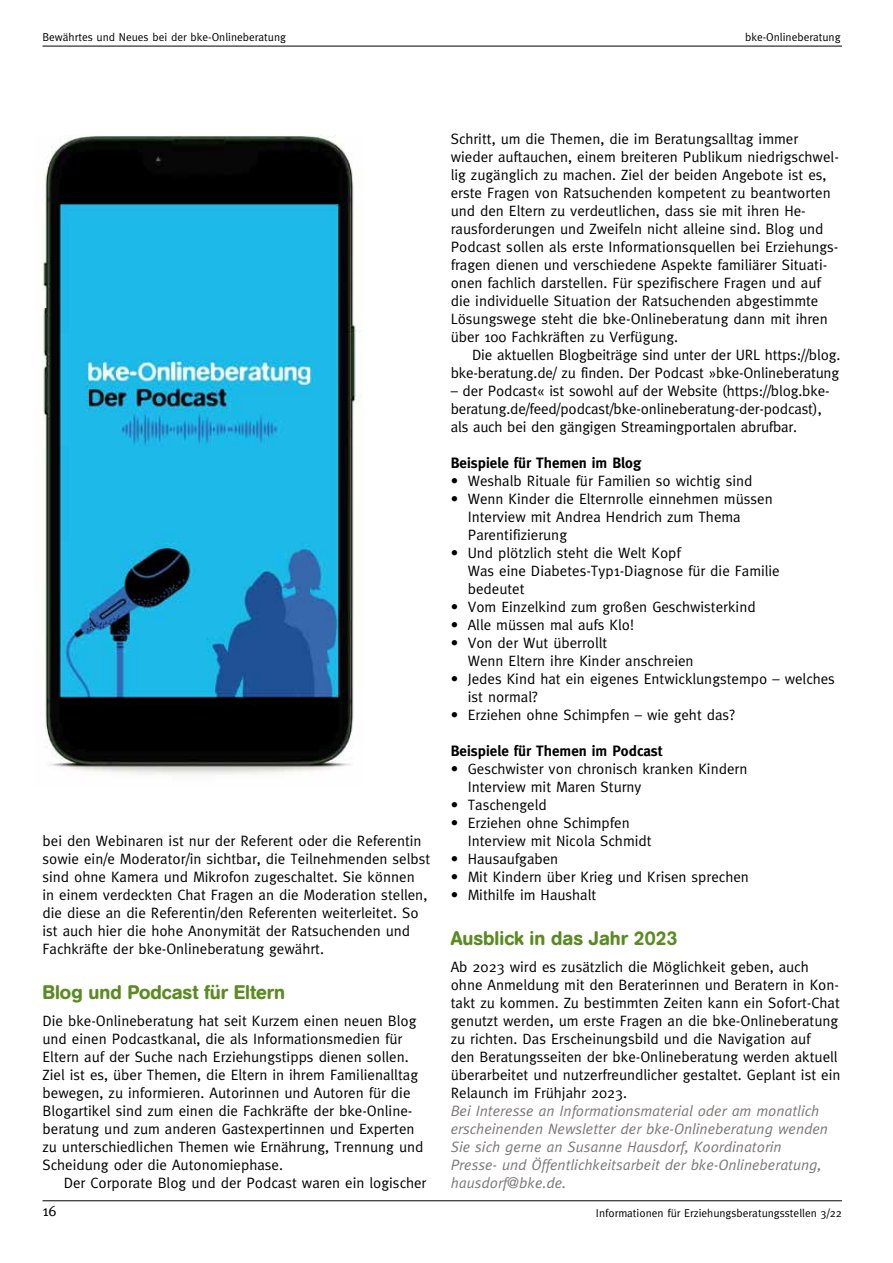
<style>
.page{position:relative;width:893px;height:1263px;background:#fff}
.page>*{position:absolute;margin:0;border:0;box-sizing:border-box;transform-origin:0 0}
.t1{font:500 19.5px "AG Book Rounded";color:#5a8b20}
.t2{font:15px/18px "Meta";color:#000}
.t3{font:italic 15px/18px "Meta";color:#7b7776}
.t4{font:700 15px "Meta";color:#000}
.t5{font:11.4px "Meta";color:#000}
</style>
<div class="page">
<hr style="left:43px;top:1200px;width:799px;height:1px;background:#000">
<hr style="left:43px;top:46px;width:799px;height:1px;background:#000">
<img style="left:42px;top:135px;width:320px;height:640px">
<p class="t5" style="left:43px;top:31px;width:245px">Bewährtes und Neues bei der bke-Onlineberatung</p>
<p class="t5" style="left:745px;top:31px;width:97px">bke-Onlineberatung</p>
<p class="t2" style="left:43px;top:832px;width:389px">bei den Webinaren ist nur der Referent oder die Referentin sowie ein/e Moderator/in sichtbar, die Teilnehmenden selbst sind ohne Kamera und Mikrofon zugeschaltet. Sie können<br>in einem verdeckten Chat Fragen an die Moderation stellen, die diese an die Referentin/den Referenten weiterleitet. So ist auch hier die hohe Anonymität der Ratsuchenden und Fachkräfte der bke-Onlineberatung gewährt.</p>
<h1 class="t1" style="left:43px;top:980px;width:244px">Blog und Podcast für Eltern</h1>
<p class="t2" style="left:43px;top:1012px;width:382px">Die bke-Onlineberatung hat seit Kurzem einen neuen Blog und einen Podcastkanal, die als Informationsmedien für Eltern auf der Suche nach Erziehungstipps dienen sollen.<br>Ziel ist es, über Themen, die Eltern in ihrem Familienalltag bewegen, zu informieren. Autorinnen und Autoren für die Blogartikel sind zum einen die Fachkräfte der bke-Online&shy;beratung und zum anderen Gastexpertinnen und Experten zu unterschiedlichen Themen wie Ernährung, Trennung und Scheidung oder die Autonomiephase.</p>
<p class="t2" style="left:64px;top:1174px;width:364px">Der Corporate Blog und der Podcast waren ein logischer</p>
<p class="t2" style="left:451px;top:130px;width:390px">Schritt, um die Themen, die im Beratungsalltag immer wieder auftauchen, einem breiteren Publikum niedrigschwel&shy;lig zugänglich zu machen. Ziel der beiden Angebote ist es, erste Fragen von Ratsuchenden kompetent zu beantworten und den Eltern zu verdeutlichen, dass sie mit ihren He&shy;rausforderungen und Zweifeln nicht alleine sind. Blog und Podcast sollen als erste Informationsquellen bei Erziehungs&shy;fragen dienen und verschiedene Aspekte familiärer Situati&shy;onen fachlich darstellen. Für spezifischere Fragen und auf die individuelle Situation der Ratsuchenden abgestimmte Lösungswege steht die bke-Onlineberatung dann mit ihren über 100 Fachkräften zu Verfügung.</p>
<p class="t2" style="left:451px;top:346px;width:391px;text-align:right">Die aktuellen Blogbeiträge sind unter der URL https://blog. bke-beratung.de/ zu finden. Der Podcast »bke-Onlineberatung</p>
<p class="t2" style="left:451px;top:382px;width:380px">– der Podcast« ist sowohl auf der Website (https://blog.bke&shy;beratung.de/feed/podcast/bke-onlineberatung-der-podcast), als auch bei den gängigen Streamingportalen abrufbar.</p>
<p class="t4" style="left:451px;top:454px;width:192px">Beispiele für Themen im Blog</p>
<p class="t2" style="left:451px;top:472px;width:303px">• Weshalb Rituale für Familien so wichtig sind</p>
<p class="t2" style="left:468px;top:490px;width:306px;text-indent:-17px">• Wenn Kinder die Elternrolle einnehmen müssen<br>Interview mit Andrea Hendrich zum Thema<br>Parentifizierung</p>
<p class="t2" style="left:468px;top:544px;width:314px;text-indent:-17px">• Und plötzlich steht die Welt Kopf<br>Was eine Diabetes-Typ1-Diagnose für die Familie bedeutet</p>
<p class="t2" style="left:451px;top:598px;width:306px">• Vom Einzelkind zum großen Geschwisterkind</p>
<p class="t2" style="left:451px;top:616px;width:185px">• Alle müssen mal aufs Klo!</p>
<p class="t2" style="left:468px;top:634px;width:227px;text-indent:-17px">• Von der Wut überrollt<br>Wenn Eltern ihre Kinder anschreien</p>
<p class="t2" style="left:468px;top:670px;width:369px;text-indent:-17px">• Jedes Kind hat ein eigenes Entwicklungstempo – welches ist normal?</p>
<p class="t2" style="left:451px;top:706px;width:285px">• Erziehen ohne Schimpfen – wie geht das?</p>
<p class="t4" style="left:451px;top:742px;width:213px">Beispiele für Themen im Podcast</p>
<p class="t2" style="left:468px;top:760px;width:281px;text-indent:-17px">• Geschwister von chronisch kranken Kindern<br>Interview mit Maren Sturny</p>
<p class="t2" style="left:451px;top:796px;width:98px">• Taschengeld</p>
<p class="t2" style="left:468px;top:814px;width:185px;text-indent:-17px">• Erziehen ohne Schimpfen<br>Interview mit Nicola Schmidt</p>
<p class="t2" style="left:451px;top:850px;width:109px">• Hausaufgaben</p>
<p class="t2" style="left:451px;top:868px;width:300px">• Mit Kindern über Krieg und Krisen sprechen</p>
<p class="t2" style="left:451px;top:886px;width:147px">• Mithilfe im Haushalt</p>
<h1 class="t1" style="left:451px;top:926px;width:229px">Ausblick in das Jahr 2023</h1>
<p class="t2" style="left:451px;top:958px;width:391px">Ab 2023 wird es zusätzlich die Möglichkeit geben, auch ohne Anmeldung mit den Beraterinnen und Beratern in Kon&shy;takt zu kommen. Zu bestimmten Zeiten kann ein Sofort-Chat genutzt werden, um erste Fragen an die bke-Onlineberatung zu richten. Das Erscheinungsbild und die Navigation auf<br>den Beratungsseiten der bke-Onlineberatung werden aktuell überarbeitet und nutzerfreundlicher gestaltet. Geplant ist ein Relaunch im Frühjahr 2023.</p>
<p class="t3" style="left:451px;top:1102px;width:379px">Bei Interesse an Informationsmaterial oder am monatlich erscheinenden Newsletter der bke-Onlineberatung wenden Sie sich gerne an Susanne Hausdorf, Koordinatorin Presse- und Öffentlichkeitsarbeit der bke-Onlineberatung, hausdorf@bke.de.</p>
<p class="t2" style="left:43px;top:1202px;width:16px">16</p>
<p class="t5" style="left:596px;top:1206px;width:247px">Informationen für Erziehungsberatungsstellen 3/22</p>
</div>
